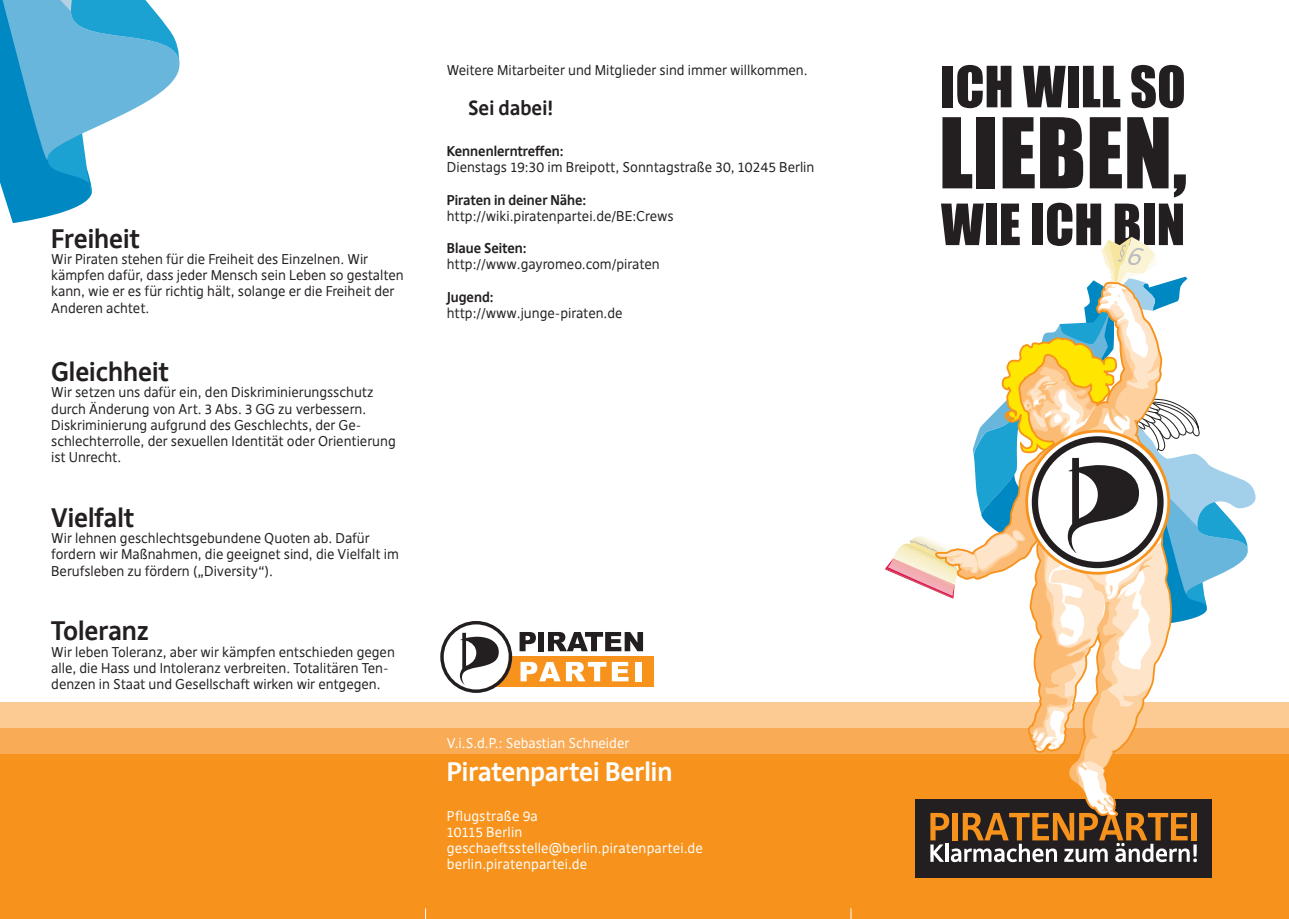
<style>
.page{position:relative;width:1289px;height:919px;background:#fff}
.page>*{position:absolute;margin:0;border:0;box-sizing:border-box;transform-origin:0 0}
.t1{font:90px "Impact";color:#231f20}
.t2{font:52.5px "Impact";color:#231f20}
.t3{font:700 25.5px "Deja Web";color:#231f20}
.t4{font:700 25.5px "Deja Web";color:#fff}
.t5{font:700 19.5px "Deja Web";color:#231f20}
.t6{font:13.5px/16.2px "Deja Web";color:#231f20}
.t7{font:13.5px/16.2px "Deja Web";letter-spacing:.01em;color:#fff}
.t8{font:700 13.5px "Deja Web";color:#231f20}
</style>
<div class="page">
<div style="left:473px;top:656px;width:180px;height:31px;background:#f7931d"></div>
<svg style="left:519px;top:632px;width:17px;height:19px"></svg>
<div style="left:538px;top:632px;width:6px;height:19px;background:#231f20"></div>
<svg style="left:548px;top:632px;width:95px;height:19px"></svg>
<svg style="left:520px;top:662px;width:40px;height:19px"></svg>
<svg style="left:566px;top:662px;width:40px;height:19px"></svg>
<svg style="left:612px;top:662px;width:16px;height:19px"></svg>
<div style="left:636px;top:662px;width:6px;height:19px;background:#fff"></div>
<svg style="left:440px;top:621px;width:72px;height:71px"></svg>
<div style="left:0;top:702px;width:1288px;height:175px;background:#fcca93"></div>
<div style="left:0;top:727px;width:1288px;height:175px;background:#faab55"></div>
<div style="left:0;top:754px;width:1288px;height:164px;background:#f7931d"></div>
<div style="left:915px;top:798px;width:296px;height:79px;background:#231f20"></div>
<svg style="left:885px;top:237px;width:370px;height:625px"></svg>
<svg style="left:0;top:0;width:180px;height:223px"></svg>
<h3 class="t3" style="left:51px;top:223px;width:90px">Freiheit</h3>
<p class="t6" style="left:51px;top:251px;width:354px">Wir Piraten stehen für die Freiheit des Einzelnen. Wir kämpfen dafür, dass jeder Mensch sein Leben so gestalten kann, wie er es für richtig hält, solange er die Freiheit der Anderen achtet.</p>
<h3 class="t3" style="left:51px;top:356px;width:119px">Gleichheit</h3>
<p class="t6" style="left:51px;top:384px;width:346px">Wir setzen uns dafür ein, den Diskriminierungsschutz durch Änderung von Art. 3 Abs. 3 GG zu verbessern.<br>Diskriminierung aufgrund des Geschlechts, der Ge&shy;schlechterrolle, der sexuellen Identität oder Orientierung ist Unrecht.</p>
<h3 class="t3" style="left:51px;top:502px;width:84px">Vielfalt</h3>
<p class="t6" style="left:51px;top:530px;width:349px">Wir lehnen geschlechtsgebundene Quoten ab. Dafür fordern wir Maßnahmen, die geeignet sind, die Vielfalt im<br>Berufsleben zu fördern („Diversity“).</p>
<h3 class="t3" style="left:51px;top:615px;width:99px">Toleranz</h3>
<p class="t6" style="left:51px;top:644px;width:345px">Wir leben Toleranz, aber wir kämpfen entschieden gegen alle, die Hass und Intoleranz verbreiten. Totalitären Ten&shy;denzen in Staat und Gesellschaft wirken wir entgegen.</p>
<p class="t6" style="left:447px;top:62px;width:362px">Weitere Mitarbeiter und Mitglieder sind immer willkommen.</p>
<h3 class="t5" style="left:468px;top:96px;width:87px">Sei dabei!</h3>
<p class="t8" style="left:447px;top:143px;width:118px">Kennenlerntreffen:</p>
<p class="t6" style="left:447px;top:159px;width:369px">Dienstags 19:30 im Breipott, Sonntagstraße 30, 10245 Berlin</p>
<p class="t8" style="left:447px;top:191px;width:141px">Piraten in deiner Nähe:</p>
<p class="t6" style="left:447px;top:208px;width:228px">http://wiki.piratenpartei.de/BE:Crews</p>
<p class="t8" style="left:447px;top:240px;width:81px">Blaue Seiten:</p>
<p class="t6" style="left:447px;top:257px;width:214px">http://www.gayromeo.com/piraten</p>
<p class="t8" style="left:447px;top:289px;width:48px">Jugend:</p>
<p class="t6" style="left:447px;top:305px;width:177px">http://www.junge-piraten.de</p>
<p class="t7" style="left:447px;top:734px;width:184px">V.i.S.d.P.: Sebastian Schneider</p>
<h3 class="t4" style="left:447px;top:756px;width:227px">Piratenpartei Berlin</h3>
<p class="t7" style="left:447px;top:807px;width:257px">Pflugstraße 9a<br>10115 Berlin geschaeftsstelle@berlin.piratenpartei.de berlin.piratenpartei.de</p>
<h2 class="t2" style="left:940px;top:46px;width:247px">ICH WILL SO</h2>
<h1 class="t1" style="left:938px;top:83px;width:250px">LIEBEN,</h1>
<h2 class="t2" style="left:941px;top:184px;width:246px">WIE ICH BIN</h2>
</div>
